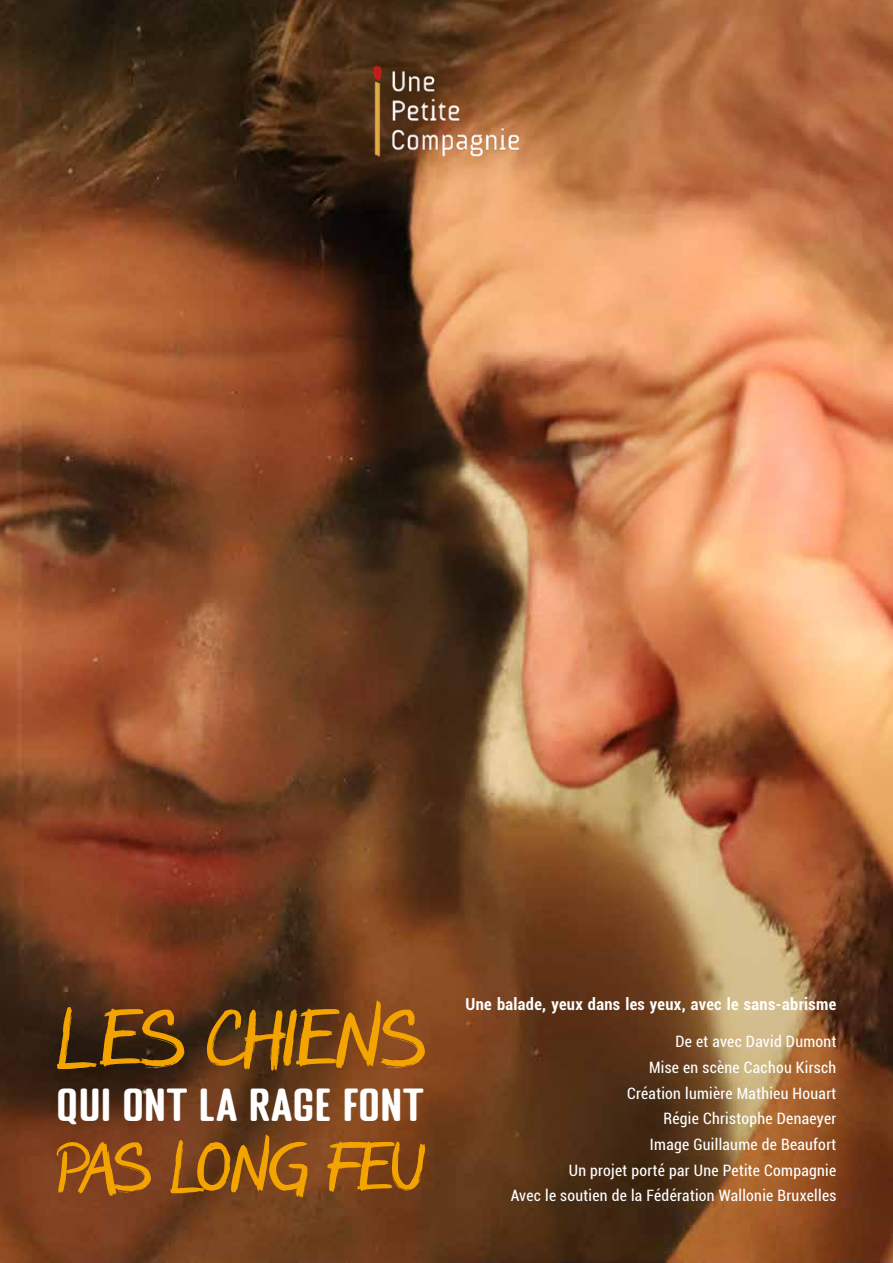
<style>
.page{position:relative;width:893px;height:1263px;background:#fff}
.page>*{position:absolute;margin:0;border:0;box-sizing:border-box;transform-origin:0 0}
.t1{font:77.4px "Rockwild";color:#f4a400}
.t2{font:66.3px "Rockwild";color:#f4a400}
.t3{font:41.55px "PASTI";letter-spacing:.03em;color:#fff;scale:.94 1}
.t4{font:700 condensed 16.5px "Roboto";letter-spacing:.02em;color:#fff}
.t5{font:condensed 15.75px/25.7px "Roboto";letter-spacing:.02em;color:#fff;text-align:right}
</style>
<div class="page">
<img style="left:0;top:0;width:893px;height:1262px">
<img style="left:345px;top:39px;width:203px;height:146px">
<h1 class="t1" style="left:57px;top:995px;width:368px">LES CHIENS</h1>
<h3 class="t3" style="left:57px;top:1079px;width:392px">QUI ONT LA RAGE FONT</h3>
<h2 class="t2" style="left:57px;top:1130px;width:369px">PAS LONG FEU</h2>
<p class="t4" style="left:466px;top:992px;width:372px">Une balade, yeux dans les yeux, avec le sans-abrisme</p>
<p class="t5" style="left:511px;top:1028px;width:327px">De et avec David Dumont<br>Mise en scène Cachou Kirsch<br>Création lumière Mathieu Houart<br>Régie Christophe Denaeyer<br>Image Guillaume de Beaufort<br>Un projet porté par Une Petite Compagnie<br>Avec le soutien de la Fédération Wallonie Bruxelles</p>
</div>
